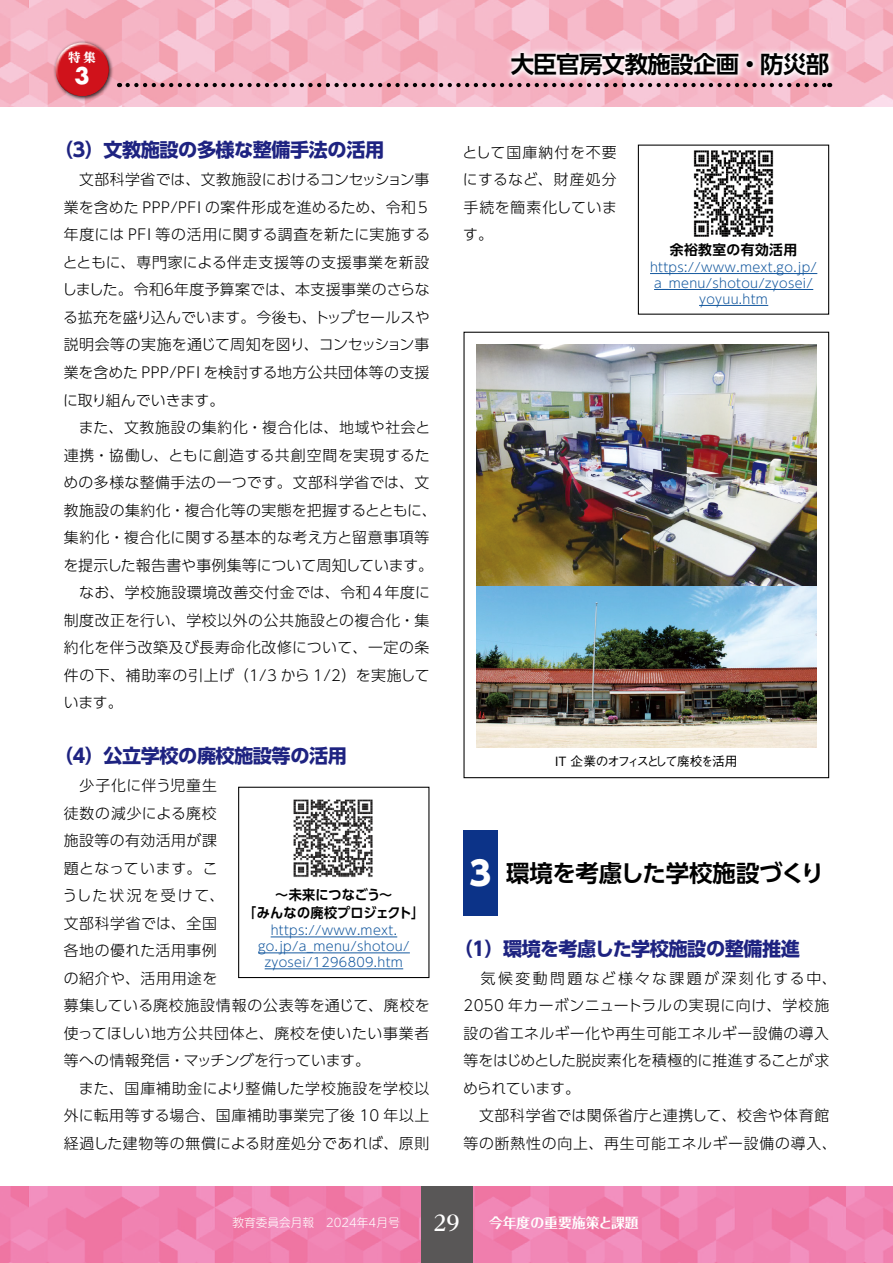
<style>
.page{position:relative;width:893px;height:1263px;background:#fff}
.page>*{position:absolute;margin:0;border:0;box-sizing:border-box;transform-origin:0 0}
.t1{font:700 23.4px "UD Shin Go Pro De";letter-spacing:-.005em;color:#000}
.t2{font:700 23.4px "UD Shin Go Pro De";letter-spacing:-.025em;color:#000}
.t3{font:700 22.2px "Futura Std";color:#fff}
.t4{font:700 19.2px "UD Shin Go Pro";letter-spacing:-.025em;color:#1e2381}
.t5{font:300 14.85px/27.6px "UD Shin Go Pro";letter-spacing:.03em;color:#000}
.t6{font:700 13.8px/18.1px "UD Shin Go Pro De";letter-spacing:.025em;color:#000;text-align:center;scale:.95 1}
.t7{font:700 13.8px "Folk Pro";color:#fff}
.t8{font:700 13.8px "UD Shin Go Pro De";letter-spacing:.025em;color:#000}
.t9{font:300 12.75px/15.9px "UD Shin Go Pro";letter-spacing:.025em;color:#15599f;text-align:center}
.t10{font:500 12.75px "Gothic BBB Pro";letter-spacing:-.115em;color:#000}
.t11{font:800 12.3px "UD Reimin Pro";color:#fff}
.t12{font:300 11.7px "UD Shin M Go Pro";color:#fff}
.s1{font-family:"UD Shin Go Pro";font-weight:800;font-size:33px;color:#fff}
.s2{font-family:"Reim Pro";font-weight:700;font-size:21.3px}
</style>
<div class="page">
<svg style="left:0;top:1186px;width:893px;height:77px;background:#f081b0"></svg>
<div style="left:421px;top:1186px;width:51px;height:77px;background:#595757"></div>
<svg style="left:0;top:0;width:893px;height:106px;background:#f5b4c4"></svg>
<svg style="left:505px;top:46px;width:330px;height:36px"></svg>
<svg style="left:128px;top:83px;width:702px;height:4px;background:#936d76"></svg>
<div style="left:53px;top:40px;width:60px;height:61px;background:#000;opacity:.75"></div>
<svg style="left:53px;top:40px;width:54px;height:43px"></svg>
<svg style="left:56px;top:51px;width:56px;height:46px;background:#cd2f39"></svg>
<div style="left:463px;top:830px;width:34px;height:85px;background:#0c3388"></div>
<hr style="left:271px;top:936px;width:126px;height:1px;background:#15599f">
<hr style="left:258px;top:952px;width:152px;height:1px;background:#15599f">
<hr style="left:265px;top:968px;width:138px;height:1px;background:#15599f">
<div style="left:238px;top:787px;width:191px;height:191px;border:1px solid #000"></div>
<img style="left:293px;top:799px;width:80px;height:79px">
<hr style="left:650px;top:273px;width:167px;height:1px;background:#15599f">
<hr style="left:654px;top:289px;width:159px;height:1px;background:#15599f">
<hr style="left:699px;top:305px;width:69px;height:1px;background:#15599f">
<div style="left:638px;top:145px;width:191px;height:170px;border:1px solid #000"></div>
<img style="left:693px;top:150px;width:81px;height:87px">
<div style="left:463px;top:332px;width:366px;height:446px;background:#fff;border:1px solid #000"></div>
<img style="left:476px;top:344px;width:340px;height:404px">
<p class="t11" style="left:68px;top:47px;width:29px">特 集</p>
<h2 class="t3" style="left:75px;top:61px;width:17px">3</h2>
<p class="t4" style="left:54px;top:134px;width:331px">（３）文教施設の多様な整備手法の活用</p>
<p class="t5" style="left:62px;top:165px;width:376px">　文部科学省では、文教施設におけるコンセッション事業を含めた PPP/PFI の案件形成を進めるため、令和５年度には PFI 等の活用に関する調査を新たに実施するとともに、専門家による伴走支援等の支援事業を新設しました。令和６年度予算案では、本支援事業のさらなる拡充を盛り込んでいます。今後も、トップセールスや説明会等の実施を通じて周知を図り、コンセッション事業を含めた PPP/PFI を検討する地方公共団体等の支援に取り組んでいきます。<br>　また、文教施設の集約化・複合化は、地域や社会と連携・協働し、ともに創造する共創空間を実現するための多様な整備手法の一つです。文部科学省では、文教施設の集約化・複合化等の実態を把握するとともに、集約化・複合化に関する基本的な考え方と留意事項等を提示した報告書や事例集等について周知しています。　なお、学校施設環境改善交付金では、令和４年度に制度改正を行い、学校以外の公共施設との複合化・集約化を伴う改築及び長寿命化改修について、一定の条件の下、補助率の引上げ（1/3 から 1/2）を実施しています。</p>
<p class="t4" style="left:54px;top:740px;width:294px">（４）公立学校の廃校施設等の活用</p>
<p class="t5" style="left:62px;top:771px;width:369px">　少子化に伴う児童生<br>徒数の減少による廃校<br>施設等の有効活用が課<br>題となっています。こ<br>うした状況を受けて、<br>文部科学省では、全国<br>各地の優れた活用事例<br>の紹介や、活用用途を<br>募集している廃校施設情報の公表等を通じて、廃校を使ってほしい地方公共団体と、廃校を使いたい事業者等への情報発信・マッチングを行っています。<br>　また、国庫補助金により整備した学校施設を学校以外に転用等する場合、国庫補助事業完了後 10 年以上経過した建物等の無償による財産処分であれば、原則</p>
<p class="t6" style="left:243px;top:885px;width:192px">～未来につなごう～<br>「みんなの廃校プロジェクト」</p>
<p class="t9" style="left:258px;top:922px;width:153px">https://www.mext. go.jp/a_menu/shotou/ zyosei/1296809.htm</p>
<h1 class="t2" style="left:511px;top:45px;width:320px">大臣官房文教施設企画・防災部</h1>
<p class="t5" style="left:463px;top:138px;width:156px;text-align:justify">として国庫納付を不要にするなど、財産処分手続を簡素化しています。</p>
<p class="t8" style="left:670px;top:238px;width:129px">余裕教室の有効活用</p>
<p class="t9" style="left:650px;top:258px;width:168px">https://www.mext.go.jp/ a_menu/shotou/zyosei/ yoyuu.htm</p>
<p class="t10" style="left:555px;top:751px;width:184px">IT 企業のオフィスとして廃校を活用</p>
<h1 class="t1" style="left:470px;top:854px;width:356px"><span class="s1">3</span> 環境を考慮した学校施設づくり</h1>
<p class="t4" style="left:454px;top:933px;width:347px">（１）環境を考慮した学校施設の整備推進</p>
<p class="t5" style="left:463px;top:964px;width:375px">　気候変動問題など様々な課題が深刻化する中、<br>2050 年カーボンニュートラルの実現に向け、学校施設の省エネルギー化や再生可能エネルギー設備の導入等をはじめとした脱炭素化を積極的に推進することが求められています。<br>　文部科学省では関係省庁と連携して、校舎や体育館等の断熱性の向上、再生可能エネルギー設備の導入、</p>
<p class="t12" style="left:232px;top:1213px;width:229px">教育委員会月報　2024年4月号　 <span class="s2">29</span></p>
<p class="t7" style="left:489px;top:1211px;width:151px">今年度の重要施策と課題</p>
</div>
